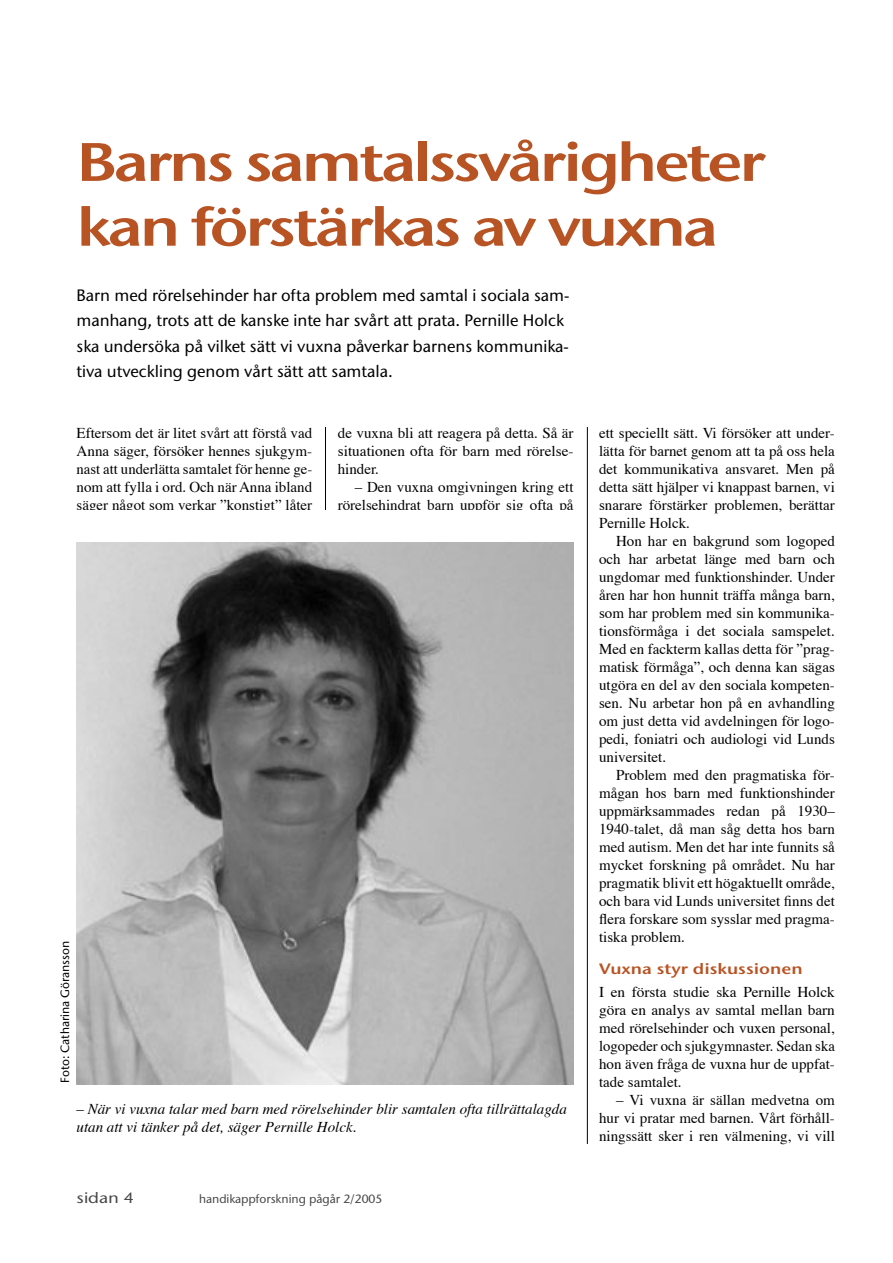
<style>
.page{position:relative;width:893px;height:1263px;background:#fff}
.page>*{position:absolute;margin:0;border:0;box-sizing:border-box;transform-origin:0 0}
.Rubrik_1{font:54px/64.8px "Stone Sans OSITC Semi";letter-spacing:-.05em;color:#b85324;scale:1.2 1}
.Ingress{font:500 16.5px/25.5px "Stone Sans ITC";color:#000}
.Brödtext_10_pt_med_indrag{font:15px/18px "Times";color:#000;text-align:justify}
.brödtext_10_pt{font:15px/18px "Times";color:#000;text-align:justify}
.brödtext_italic{font:italic 15px/18px "Times";color:#000}
.Mellan_rubrik{font:15px "Stone Sans ITC Semi";color:#b85324;scale:1.2 1}
.t1{font:500 15px "Stone Sans ITC";color:#484848;scale:1.2 1}
.t2{font:500 12px "Stone Sans ITC";color:#484848}
.Fotograf{font:500 12px "Stone Sans ITC";color:#000}
</style>
<div class="page">
<hr style="left:325px;top:74px;width:1px;height:1070px;background:#000">
<hr style="left:587px;top:74px;width:1px;height:1070px;background:#000">
<div style="left:77px;top:73px;width:755px;height:354px;background:#fff"></div>
<div style="left:77px;top:510px;width:497px;height:634px;background:#fff"></div>
<img style="left:77px;top:542px;width:497px;height:542px">
<p class="Rubrik_1" style="left:77px;top:129px;width:576px">Barns samtalssvårigheter kan förstärkas av vuxna</p>
<p class="Ingress" style="left:77px;top:282px;width:494px">Barn med rörelsehinder har ofta problem med samtal i sociala sam&shy;manhang, trots att de kanske inte har svårt att prata. Pernille Holck ska undersöka på vilket sätt vi vuxna påverkar barnens kommunika&shy;tiva utveckling genom vårt sätt att samtala.</p>
<p class="brödtext_10_pt" style="left:77px;top:425px;width:237px">Eftersom det är litet svårt att förstå vad Anna säger, försöker hennes sjukgym&shy;nast att underlätta samtalet för henne ge&shy;nom att fylla i ord. Och när Anna ibland säger något som verkar ”konstigt” låter</p>
<p class="brödtext_10_pt" style="left:338px;top:425px;width:237px">de vuxna bli att reagera på detta. Så är situationen ofta för barn med rörelse&shy;hinder.</p>
<p class="Brödtext_10_pt_med_indrag" style="left:338px;top:479px;width:237px;text-align:right">– Den vuxna omgivningen kring ett rörelsehindrat barn uppför sig ofta på</p>
<p class="Fotograf" style="left:58px;top:1083px;width:144px;rotate:-90deg">Foto: Catharina Göransson</p>
<p class="brödtext_italic" style="left:77px;top:1100px;width:492px">– När vi vuxna talar med barn med rörelsehinder blir samtalen ofta tillrättalagda utan att vi tänker på det, säger Pernille Holck.</p>
<p class="t1" style="left:77px;top:1188px;width:49px">sidan 4</p>
<p class="t2" style="left:199px;top:1192px;width:185px">handikappforskning pågår 2/2005</p>
<p class="Brödtext_10_pt_med_indrag" style="left:599px;top:425px;width:237px">ett speciellt sätt. Vi försöker att under&shy;lätta för barnet genom att ta på oss hela det kommunikativa ansvaret. Men på detta sätt hjälper vi knappast barnen, vi snarare förstärker problemen, berättar Pernille Holck.</p>
<p class="Brödtext_10_pt_med_indrag" style="left:599px;top:533px;width:237px;text-indent:17px">Hon har en bakgrund som logoped och har arbetat länge med barn och ungdomar med funktionshinder. Under åren har hon hunnit träffa många barn, som har problem med sin kommunika&shy;tionsförmåga i det sociala samspelet.<br>Med en fackterm kallas detta för ”prag&shy;matisk förmåga”, och denna kan sägas utgöra en del av den sociala kompeten&shy;sen. Nu arbetar hon på en avhandling om just detta vid avdelningen för logo&shy;pedi, foniatri och audiologi vid Lunds universitet.</p>
<p class="Brödtext_10_pt_med_indrag" style="left:599px;top:767px;width:237px;text-indent:17px">Problem med den pragmatiska för&shy;mågan hos barn med funktionshinder uppmärksammades redan på 1930– 1940-talet, då man såg detta hos barn med autism. Men det har inte funnits så mycket forskning på området. Nu har pragmatik blivit ett högaktuellt område, och bara vid Lunds universitet finns det flera forskare som sysslar med pragma&shy;tiska problem.</p>
<p class="Mellan_rubrik" style="left:599px;top:960px;width:171px">Vuxna styr diskussionen</p>
<p class="brödtext_10_pt" style="left:599px;top:983px;width:237px">I en första studie ska Pernille Holck göra en analys av samtal mellan barn med rörelsehinder och vuxen personal, logopeder och sjukgymnaster. Sedan ska hon även fråga de vuxna hur de uppfat&shy;tade samtalet.</p>
<p class="Brödtext_10_pt_med_indrag" style="left:599px;top:1091px;width:237px;text-indent:17px">– Vi vuxna är sällan medvetna om hur vi pratar med barnen. Vårt förhåll&shy;ningssätt sker i ren välmening, vi vill</p>
</div>
